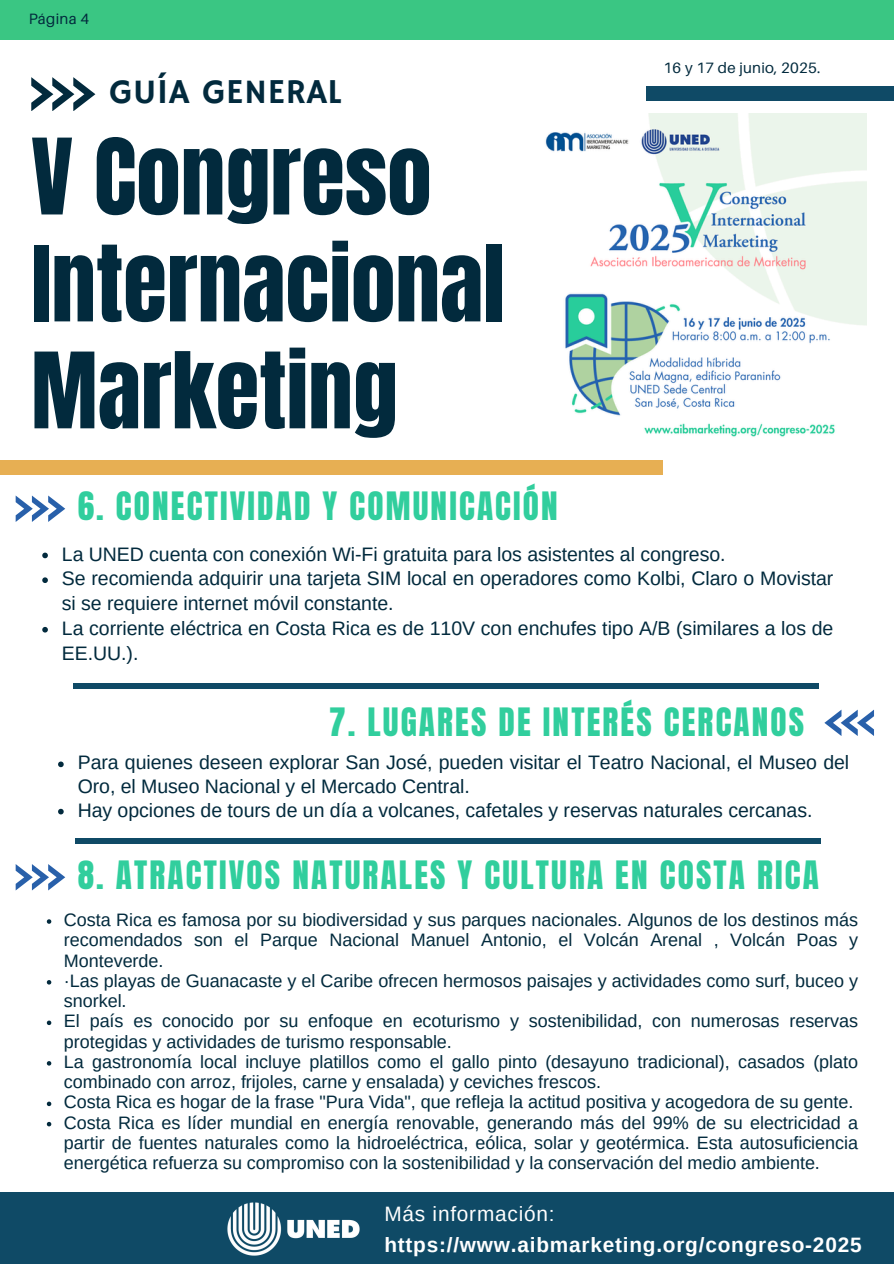
<style>
.page{position:relative;width:894px;height:1264px;background:#fff}
.page>*{position:absolute;margin:0;border:0;box-sizing:border-box;transform-origin:0 0}
.t1{font:89.4px/106.8px "Anton";color:#022a3d}
.t2{font:34.8px "Hammersmith One";letter-spacing:.015em;color:#022a3d}
.t3{font:33.3px "Anton";letter-spacing:.065em;color:#31ce9d}
.t4{font:700 20.85px/30.3px "Arimo";letter-spacing:.035em;color:#fff}
.t5{font:19.5px/24.8px "Arimo";letter-spacing:-.005em;color:#022a3d}
.t6{font:18px/20.2px "Arimo";letter-spacing:-.005em;color:#022a3d}
.t7{font:15px "Aileron";letter-spacing:.015em;color:#022a3d}
.s1{font-weight:400}
</style>
<div class="page">
<div style="left:0;top:460px;width:662px;height:15px;background:#e7af53"></div>
<div style="left:645px;top:86px;width:248px;height:14px;background:#0f4a66"></div>
<svg style="left:31px;top:77px;width:64px;height:34px"></svg>
<div style="left:0;top:0;width:893px;height:39px;background:#3ac683"></div>
<div style="left:0;top:1192px;width:893px;height:71px;background:#0f4a66"></div>
<svg style="left:824px;top:709px;width:49px;height:27px"></svg>
<div style="left:73px;top:683px;width:745px;height:6px;background:#0f4a66"></div>
<img style="left:545px;top:114px;width:321px;height:323px">
<svg style="left:42px;top:552px;width:6px;height:6px"></svg>
<svg style="left:42px;top:577px;width:6px;height:6px"></svg>
<svg style="left:42px;top:627px;width:6px;height:5px"></svg>
<svg style="left:58px;top:761px;width:6px;height:6px"></svg>
<svg style="left:58px;top:808px;width:6px;height:6px"></svg>
<svg style="left:16px;top:495px;width:49px;height:27px"></svg>
<div style="left:75px;top:837px;width:745px;height:6px;background:#0f4a66"></div>
<svg style="left:16px;top:864px;width:49px;height:26px"></svg>
<svg style="left:47px;top:919px;width:4px;height:4px"></svg>
<svg style="left:47px;top:980px;width:4px;height:4px"></svg>
<svg style="left:47px;top:1020px;width:4px;height:5px"></svg>
<svg style="left:47px;top:1061px;width:4px;height:4px"></svg>
<svg style="left:47px;top:1101px;width:4px;height:5px"></svg>
<svg style="left:47px;top:1121px;width:4px;height:5px"></svg>
<img style="left:227px;top:1202px;width:133px;height:54px">
<p class="t7" style="left:29px;top:9px;width:62px">Página 4</p>
<p class="t2" style="left:109px;top:71px;width:234px">GUÍA GENERAL</p>
<p class="t1" style="left:31px;top:125px;width:475px">V Congreso<br>Internacional<br>Marketing</p>
<p class="t3" style="left:78px;top:482px;width:481px">6. CONECTIVIDAD Y COMUNICACIÓN</p>
<p class="t7" style="left:663px;top:58px;width:158px">16 y 17 de junio, 2025.</p>
<p class="t5" style="left:62px;top:541px;width:665px">La UNED cuenta con conexión Wi-Fi gratuita para los asistentes al congreso.</p>
<h2 class="t5" style="left:62px;top:566px;width:772px">Se recomienda adquirir una tarjeta SIM local en operadores como Kolbi, Claro o Movistar si se requiere internet móvil constante.</h2>
<h1 class="t5" style="left:62px;top:615px;width:772px">La corriente eléctrica en Costa Rica es de 110V con enchufes tipo A/B (similares a los de<br>EE.UU.).</h1>
<h2 class="t3" style="left:329px;top:698px;width:476px">7. LUGARES DE INTERÉS CERCANOS</h2>
<p class="t5" style="left:78px;top:750px;width:772px;line-height:23.7px">Para quienes deseen explorar San José, pueden visitar el Teatro Nacional, el Museo del<br>Oro, el Museo Nacional y el Mercado Central.</p>
<p class="t5" style="left:78px;top:797px;width:736px">Hay opciones de tours de un día a volcanes, cafetales y reservas naturales cercanas.</p>
<p class="t3" style="left:78px;top:850px;width:742px">8. ATRACTIVOS NATURALES Y CULTURA EN COSTA RICA</p>
<h2 class="t6" style="left:64px;top:909px;width:795px;text-align:justify">Costa Rica es famosa por su biodiversidad y sus parques nacionales. Algunos de los destinos más recomendados son el Parque Nacional Manuel Antonio, el Volcán Arenal , Volcán Poas y Monteverde.</h2>
<p class="t6" style="left:64px;top:970px;width:795px">·Las playas de Guanacaste y el Caribe ofrecen hermosos paisajes y actividades como surf, buceo y snorkel.</p>
<p class="t6" style="left:64px;top:1010px;width:795px">El país es conocido por su enfoque en ecoturismo y sostenibilidad, con numerosas reservas protegidas y actividades de turismo responsable.</p>
<p class="t6" style="left:64px;top:1051px;width:795px">La gastronomía local incluye platillos como el gallo pinto (desayuno tradicional), casados (plato combinado con arroz, frijoles, carne y ensalada) y ceviches frescos.</p>
<p class="t6" style="left:64px;top:1091px;width:790px">Costa Rica es hogar de la frase "Pura Vida", que refleja la actitud positiva y acogedora de su gente.</p>
<h2 class="t6" style="left:64px;top:1112px;width:795px;text-align:justify">Costa Rica es líder mundial en energía renovable, generando más del 99% de su electricidad a partir de fuentes naturales como la hidroeléctrica, eólica, solar y geotérmica. Esta autosuficiencia energética refuerza su compromiso con la sostenibilidad y la conservación del medio ambiente.</h2>
<p class="t4" style="left:384px;top:1198px;width:478px"><span class="s1">Más información: </span>https://www.aibmarketing.org/congreso-2025</p>
</div>
